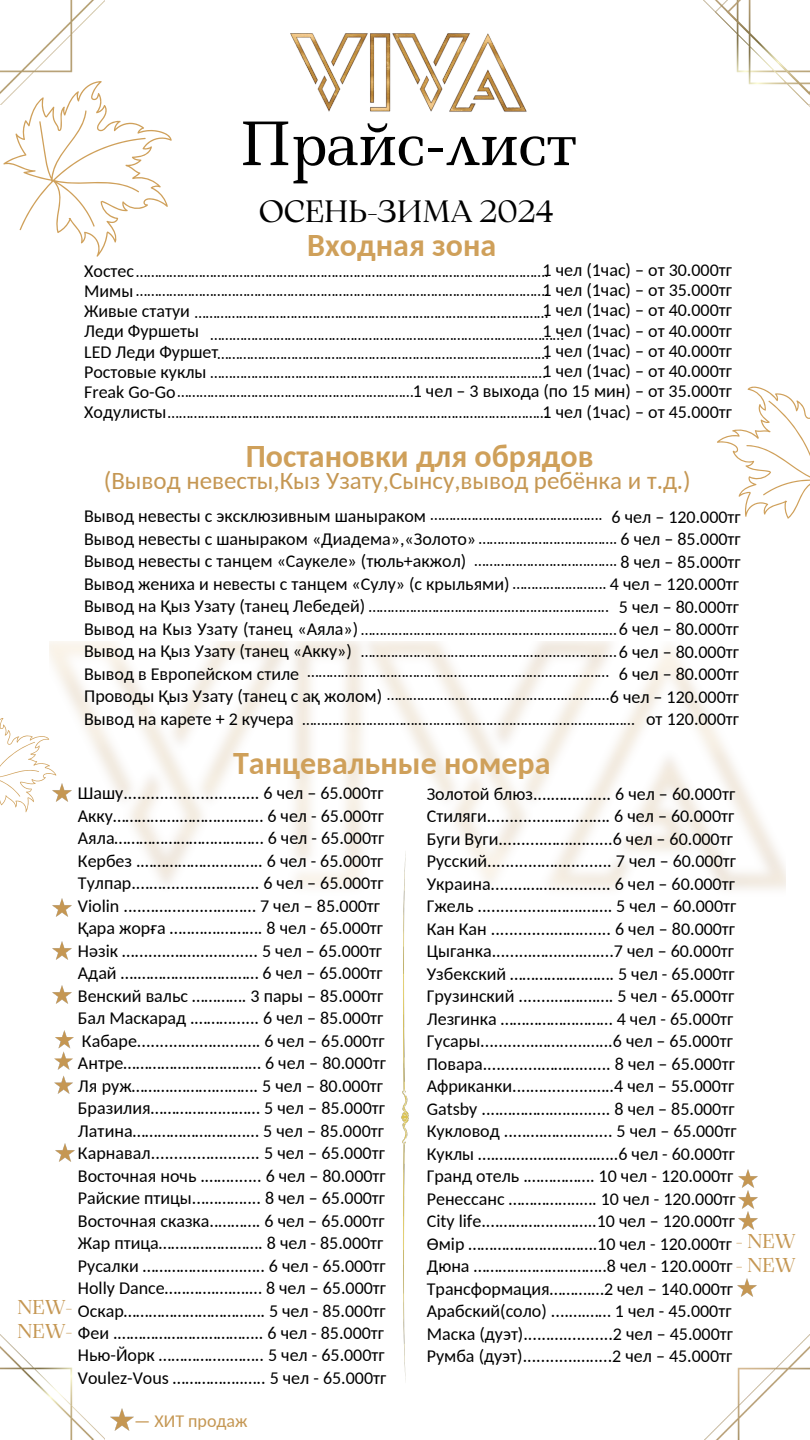
<style>
.page{position:relative;width:810px;height:1440px;background:#fff}
.page>*{position:absolute;margin:0;border:0;box-sizing:border-box;transform-origin:0 0}
.t1{font:58.1px "Ledger";color:#000}
.t2{font:700 32px "Carlito";color:#cfa05a}
.t3{font:30.8px "Arsenica Antiqua";color:#000}
.t4{font:25px "Carlito";color:#c59753}
.t5{font:20px "Arsenica Antiqua";color:#c59753}
.t6{font:18px/22.5px "Carlito";color:#000}
.t7{font:18px "Carlito";color:#c59753}
.t8{font:16.2px/22.5px "Carlito";color:#000}
.t9{font:16px "Carlito";color:#000}
</style>
<div class="page">
<img style="left:291px;top:34px;width:236px;height:78px">
<img style="left:33px;top:0;width:72px;height:59px">
<img style="left:715px;top:0;width:95px;height:107px">
<img style="left:705px;top:1335px;width:105px;height:105px">
<img style="left:0;top:1334px;width:105px;height:106px">
<img style="left:62px;top:784px;width:9px;height:18px">
<img style="left:53px;top:899px;width:18px;height:18px">
<img style="left:53px;top:942px;width:18px;height:18px">
<img style="left:53px;top:986px;width:18px;height:18px">
<img style="left:54px;top:1030px;width:20px;height:64px">
<img style="left:56px;top:1144px;width:18px;height:18px">
<img style="left:110px;top:1408px;width:23px;height:23px">
<img style="left:401px;top:851px;width:8px;height:531px">
<svg style="left:0;top:59px;width:172px;height:198px"></svg>
<img style="left:738px;top:1279px;width:19px;height:18px">
<img style="left:739px;top:1211px;width:18px;height:18px">
<img style="left:739px;top:1190px;width:18px;height:18px">
<img style="left:739px;top:1169px;width:18px;height:18px">
<svg style="left:717px;top:386px;width:93px;height:133px"></svg>
<svg style="left:0;top:718px;width:62px;height:95px"></svg>
<p class="t1" style="left:240px;top:103px;width:338px">Прайс-лист</p>
<p class="t3" style="left:259px;top:199px;width:297px">ОСЕНЬ-ЗИМА 2024</p>
<p class="t2" style="left:307px;top:232px;width:190px">Входная зона</p>
<p class="t6" style="left:543px;top:260px;width:191px">1 чел (1час) – от 30.000тг</p>
<p class="t6" style="left:543px;top:280px;width:191px">1 чел (1час) – от 35.000тг</p>
<p class="t6" style="left:543px;top:301px;width:191px">1 чел (1час) – от 40.000тг</p>
<p class="t6" style="left:543px;top:321px;width:191px">1 чел (1час) – от 40.000тг</p>
<h3 class="t6" style="left:543px;top:341px;width:191px">1 чел (1час) – от 40.000тг</h3>
<p class="t6" style="left:543px;top:361px;width:191px">1 чел (1час) – от 40.000тг</p>
<p class="t6" style="left:413px;top:382px;width:321px">1 чел – 3 выхода (по 15 мин) – от 35.000тг</p>
<p class="t6" style="left:543px;top:402px;width:191px">1 чел (1час) – от 45.000тг</p>
<p class="t6" style="left:84px;top:262px;width:51px;line-height:20.2px">Хостес<br>Мимы</p>
<p class="t6" style="left:84px;top:301px;width:107px">Живые статуи</p>
<p class="t6" style="left:84px;top:322px;width:116px">Леди Фуршеты</p>
<p class="t6" style="left:84px;top:342px;width:136px">LED Леди Фуршет</p>
<p class="t6" style="left:84px;top:362px;width:124px">Ростовые куклы</p>
<p class="t6" style="left:84px;top:382px;width:93px">Freak Go-Go</p>
<p class="t6" style="left:84px;top:403px;width:84px">Ходулисты</p>
<p class="t9" style="left:136px;top:265px;width:414px">………………………………………………………………………………………………….</p>
<p class="t9" style="left:136px;top:284px;width:414px">………………………………………………………………………………………………….</p>
<p class="t9" style="left:195px;top:306px;width:355px">……………………………………………………………………………………</p>
<p class="t9" style="left:211px;top:328px;width:355px">……………………………………………………………………………………</p>
<p class="t9" style="left:217px;top:347px;width:333px">………………………………………………………………………………</p>
<p class="t9" style="left:211px;top:366px;width:337px">…………………………………………………………….…………………</p>
<p class="t9" style="left:178px;top:385px;width:237px">………………………………….……………………</p>
<p class="t9" style="left:168px;top:406px;width:381px">………………………………………………………………………….………………</p>
<p class="t2" style="left:246px;top:443px;width:349px">Постановки для обрядов</p>
<p class="t4" style="left:104px;top:470px;width:589px">(Вывод невесты,Кыз Узату,Сынсу,вывод ребёнка и т.д.)</p>
<p class="t8" style="left:430px;top:505px;width:174px">……………………………………….</p>
<p class="t8" style="left:475px;top:528px;width:144px">………………………………. ………………………….…….</p>
<p class="t8" style="left:513px;top:573px;width:95px">…………………….</p>
<p class="t8" style="left:369px;top:596px;width:242px">…………………………….….……………………..</p>
<p class="t8" style="left:361px;top:620px;width:257px">…………………………….….…………..….…………</p>
<p class="t8" style="left:361px;top:642px;width:257px">…………………………….….…………..….…………</p>
<p class="t8" style="left:308px;top:662px;width:303px">…………..……………………….….……….……..….…………</p>
<p class="t8" style="left:387px;top:685px;width:224px">…………..………………………..….…………</p>
<p class="t8" style="left:302px;top:709px;width:334px">…………………………………….….……...……..……..….…………</p>
<p class="t6" style="left:612px;top:507px;width:131px;text-align:center">6 чел – 120.000тг<br>6 чел – 85.000тг</p>
<p class="t6" style="left:621px;top:552px;width:122px">8 чел – 85.000тг</p>
<p class="t6" style="left:610px;top:574px;width:131px;text-align:right">4 чел – 120.000тг<br>5 чел – 80.000тг<br>6 чел – 80.000тг<br>6 чел – 80.000тг<br>6 чел – 80.000тг<br>6 чел – 120.000тг от 120.000тг</p>
<p class="t6" style="left:84px;top:507px;width:343px">Вывод невесты с эксклюзивным шаныраком</p>
<p class="t6" style="left:84px;top:529px;width:394px">Вывод невесты с шаныраком «Диадема»,«Золото»</p>
<p class="t6" style="left:84px;top:552px;width:384px">Вывод невесты с танцем «Саукеле» (тюль+акжол)</p>
<p class="t6" style="left:84px;top:574px;width:427px">Вывод жениха и невесты с танцем «Сулу» (с крыльями)</p>
<p class="t6" style="left:84px;top:597px;width:283px">Вывод на Қыз Узату (танец Лебедей)</p>
<p class="t6" style="left:84px;top:619px;width:276px">Вывод на Кыз Узату (танец «Аяла»)<br>Вывод на Қыз Узату (танец «Акку»)</p>
<p class="t6" style="left:84px;top:664px;width:300px">Вывод в Европейском стиле<br>Проводы Қыз Узату (танец с ақ жолом)</p>
<p class="t6" style="left:84px;top:709px;width:211px">Вывод на карете + 2 кучера</p>
<p class="t2" style="left:233px;top:750px;width:319px">Танцевальные номера</p>
<p class="t6" style="left:78px;top:784px;width:308px">Шашу.............................. 6 чел – 65.000тг Акку…………….…………..…… 6 чел - 65.000тг Аяла……………………………… 6 чел - 65.000тг Кербез .………………..….….. 6 чел - 65.000тг Тулпар....…..........……...... 6 чел – 65.000тг Violin .......…...........…...… 7 чел – 85.000тг Қара жорға …..…….………. 8 чел - 65.000тг Нәзік ….......….…...…........ 5 чел – 65.000тг Адай ….………….….………… 6 чел – 65.000тг Венский вальс …………. 3 пары – 85.000тг</p>
<p class="t6" style="left:78px;top:1009px;width:307px">Бал Маскарад .………...... 6 чел – 85.000тг</p>
<p class="t6" style="left:82px;top:1031px;width:304px">Кабаре..........…....…....…. 6 чел – 65.000тг</p>
<p class="t6" style="left:78px;top:1054px;width:310px">Антре…………………………… 6 чел – 80.000тг Ля руж……….……….………. 5 чел – 80.000тг Бразилия……………..……… 5 чел – 85.000тг Латина……………………...… 5 чел – 85.000тг Карнавал.............…........ 5 чел – 65.000тг</p>
<p class="t6" style="left:78px;top:1166px;width:309px">Восточная ночь .……....... 6 чел – 80.000тг</p>
<p class="t6" style="left:78px;top:1189px;width:309px">Райские птицы...……….... 8 чел – 65.000тг</p>
<p class="t6" style="left:78px;top:1211px;width:308px">Восточная сказка..………. 6 чел – 65.000тг</p>
<p class="t6" style="left:78px;top:1234px;width:307px">Жар птица……………………. 8 чел - 85.000тг</p>
<p class="t6" style="left:78px;top:1256px;width:309px">Русалки ……………….…..….. 6 чел - 65.000тг</p>
<p class="t6" style="left:78px;top:1279px;width:310px">Holly Dance…..…….….….… 8 чел – 65.000тг</p>
<p class="t6" style="left:78px;top:1301px;width:309px">Оскар……………………………. 5 чел - 85.000тг</p>
<h3 class="t6" style="left:78px;top:1324px;width:308px">Феи .…………………………….. 6 чел - 85.000тг</h3>
<p class="t5" style="left:17px;top:1300px;width:57px">NEW-</p>
<h5 class="t5" style="left:17px;top:1324px;width:57px">NEW-</h5>
<p class="t6" style="left:78px;top:1345px;width:308px">Нью-Йорк ……………..…….. 5 чел - 65.000тг</p>
<p class="t6" style="left:78px;top:1368px;width:310px">Voulez-Vous ……………..….. 5 чел - 65.000тг</p>
<h4 class="t7" style="left:134px;top:1413px;width:115px">— ХИТ продаж</h4>
<p class="t6" style="left:427px;top:784px;width:311px">Золотой блюз....………..... 6 чел – 60.000тг Стиляги.............…….....…. 6 чел – 60.000тг Буги Вуги..........…….…......6 чел – 60.000тг Русский............…….......... 7 чел – 60.000тг Украина........……............. 6 чел – 60.000тг Гжель ..............……….……. 5 чел – 60.000тг Кан Кан ..............……....... 6 чел – 80.000тг Цыганка.........……..….…....7 чел – 60.000тг Узбекский ……………………. 5 чел - 65.000тг Грузинский ........……….…. 5 чел - 65.000тг Лезгинка ……………………… 4 чел - 65.000тг Гусары............……......…...6 чел – 65.000тг Повара.............………....... 8 чел – 65.000тг</p>
<p class="t6" style="left:427px;top:1077px;width:309px">Африканки....…...........…..4 чел – 55.000тг</p>
<p class="t6" style="left:427px;top:1099px;width:311px;text-align:justify">Gatsby ....………….…..…..... 8 чел – 85.000тг Кукловод .....….……..…..... 5 чел – 65.000тг Куклы ….….…..….…….….…..6 чел - 60.000тг</p>
<p class="t6" style="left:427px;top:1167px;width:310px">Гранд отель .……………. 10 чел - 120.000тг<br>Ренессанс ……………..…. 10 чел - 120.000тг<br>City life....…………...……..10 чел – 120.000тг</p>
<p class="t6" style="left:427px;top:1234px;width:307px">Өмір ………………………….10 чел - 120.000тг</p>
<p class="t6" style="left:427px;top:1257px;width:307px">Дюна …………………………..8 чел - 120.000тг</p>
<p class="t6" style="left:427px;top:1279px;width:308px">Трансформация……….…2 чел – 140.000тг</p>
<p class="t6" style="left:427px;top:1302px;width:306px">Арабский(соло) ....….…… 1 чел - 45.000тг</p>
<p class="t6" style="left:427px;top:1324px;width:308px">Маска (дуэт)......…...........2 чел – 45.000тг</p>
<p class="t6" style="left:427px;top:1347px;width:307px">Румба (дуэт)............….....2 чел – 45.000тг</p>
<p class="t5" style="left:736px;top:1234px;width:61px">- NEW</p>
<p class="t5" style="left:736px;top:1257px;width:61px">- NEW</p>
</div>
